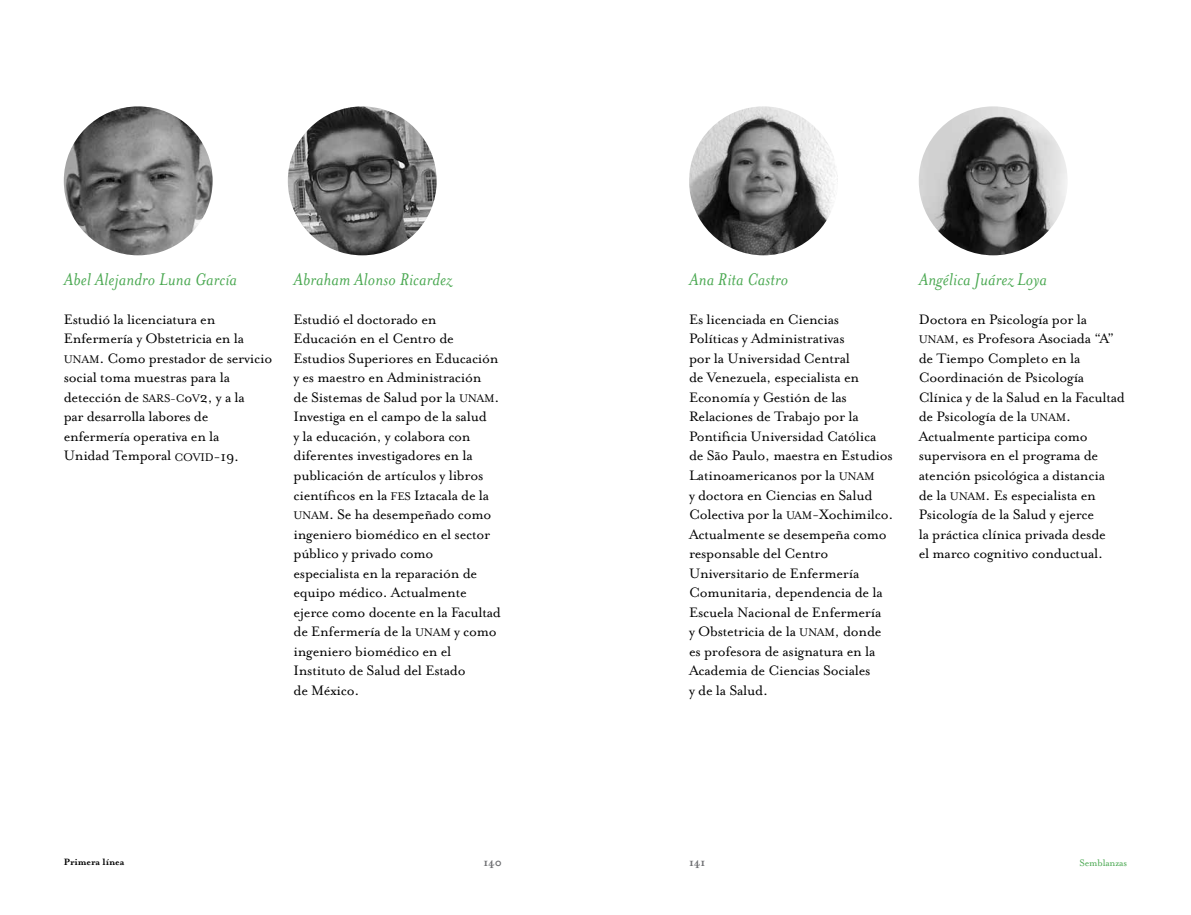
<style>
.page{position:relative;width:1191px;height:915px;background:#fff}
.page>*{position:absolute;margin:0;border:0;box-sizing:border-box;transform-origin:0 0}
.t1{font:italic 19.5px "Mrs Eaves OT";letter-spacing:.01em;color:#4aa851}
.t2{font:15.75px/19.5px "Mrs Eaves OT";letter-spacing:-.015em;color:#000}
.t3{font:700 12px "Mrs Eaves OT";letter-spacing:-.015em;color:#6d6e71}
.t4{font:10.8px "Mrs Eaves OT";letter-spacing:-.015em;color:#4aa851}
.t5{font:700 10.5px "Mrs Eaves OT";color:#000}
.s1{font-size:12.75px}
</style>
<div class="page">
<img style="left:64px;top:106px;width:149px;height:149px;border-radius:74px">
<img style="left:689px;top:106px;width:149px;height:149px;border-radius:74px">
<img style="left:288px;top:106px;width:149px;height:149px;border-radius:74px">
<img style="left:918px;top:106px;width:149px;height:149px;border-radius:74px">
<p class="t1" style="left:64px;top:268px;width:175px">Abel Alejandro Luna García</p>
<p class="t1" style="left:293px;top:268px;width:160px">Abraham Alonso Ricardez</p>
<p class="t1" style="left:689px;top:268px;width:101px">Ana Rita Castro</p>
<p class="t1" style="left:918px;top:268px;width:130px">Angélica Juárez Loya</p>
<p class="t2" style="left:64px;top:309px;width:210px">Estudió la licenciatura en<br>Enfermería y Obstetricia en la<br><span class="s1">UNAM</span>. Como prestador de servicio social toma muestras para la detección de <span class="s1">SARS-C</span>o<span class="s1">V</span>2, y a la<br>par desarrolla labores de enfermería operativa en la<br>Unidad Temporal <span class="s1">COVID</span>-19.</p>
<p class="t2" style="left:293px;top:309px;width:209px">Estudió el doctorado en<br>Educación en el Centro de<br>Estudios Superiores en Educación y es maestro en Administración<br>de Sistemas de Salud por la <span class="s1">UNAM</span>.<br>Investiga en el campo de la salud<br>y la educación, y colabora con diferentes investigadores en la publicación de artículos y libros científicos en la <span class="s1">FES</span> Iztacala de la<br><span class="s1">UNAM</span>. Se ha desempeñado como ingeniero biomédico en el sector público y privado como especialista en la reparación de equipo médico. Actualmente ejerce como docente en la Facultad de Enfermería de la <span class="s1">UNAM</span> y como ingeniero biomédico en el<br>Instituto de Salud del Estado<br>de México.</p>
<p class="t2" style="left:689px;top:309px;width:206px">Es licenciada en Ciencias<br>Políticas y Administrativas<br>por la Universidad Central<br>de Venezuela, especialista en<br>Economía y Gestión de las<br>Relaciones de Trabajo por la<br>Pontificia Universidad Católica de São Paulo, maestra en Estudios<br>Latinoamericanos por la <span class="s1">UNAM<br></span>y doctora en Ciencias en Salud<br>Colectiva por la <span class="s1">UAM</span>-Xochimilco.<br>Actualmente se desempeña como responsable del Centro<br>Universitario de Enfermería<br>Comunitaria, dependencia de la<br>Escuela Nacional de Enfermería<br>y Obstetricia de la <span class="s1">UNAM</span>, donde es profesora de asignatura en la<br>Academia de Ciencias Sociales<br>y de la Salud.</p>
<p class="t2" style="left:918px;top:309px;width:208px">Doctora en Psicología por la<br><span class="s1">UNAM</span>, es Profesora Asociada “A” de Tiempo Completo en la<br>Coordinación de Psicología<br>Clínica y de la Salud en la Facultad de Psicología de la <span class="s1">UNAM</span>.<br>Actualmente participa como supervisora en el programa de atención psicológica a distancia<br>de la <span class="s1">UNAM</span>. Es especialista en<br>Psicología de la Salud y ejerce<br>la práctica clínica privada desde<br>el marco cognitivo conductual.</p>
<p class="t5" style="left:64px;top:855px;width:62px">Primera línea</p>
<p class="t3" style="left:483px;top:854px;width:20px">140</p>
<p class="t3" style="left:689px;top:854px;width:18px">141</p>
<p class="t4" style="left:1079px;top:855px;width:49px">Semblanzas</p>
</div>
